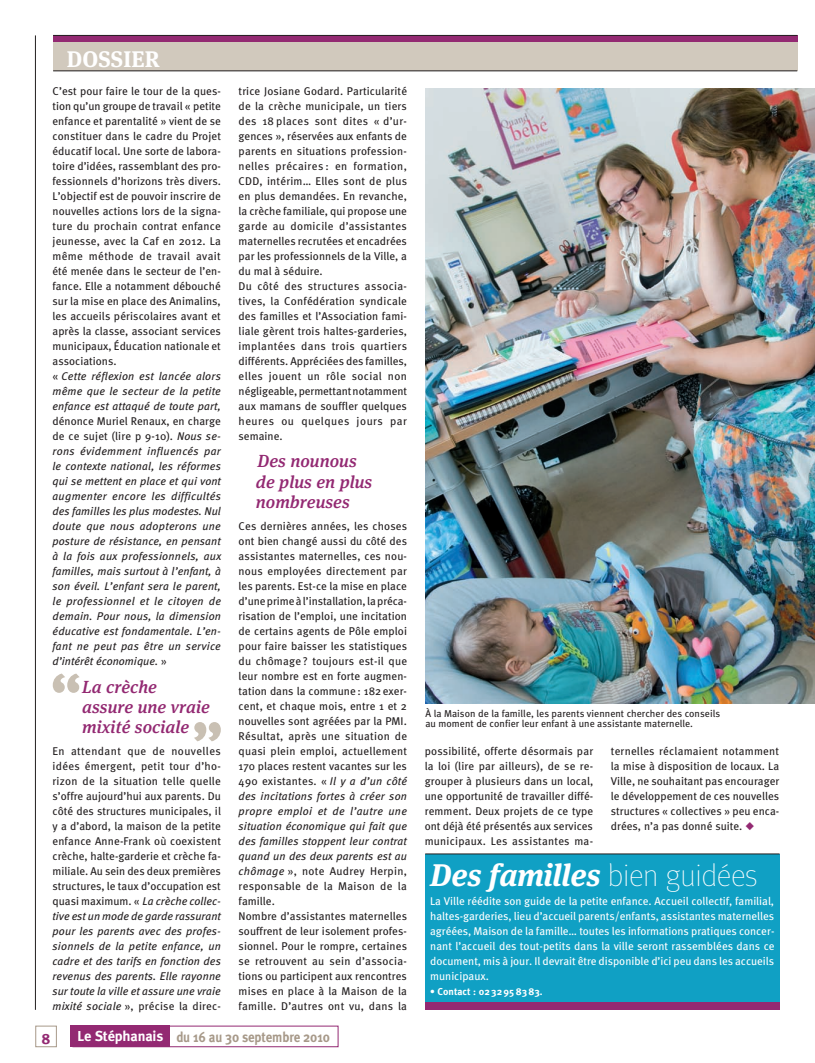
<style>
.page{position:relative;width:815px;height:1063px;background:#fff}
.page>*{position:absolute;margin:0;border:0;box-sizing:border-box;transform-origin:0 0}
.t1{font:italic 700 31.25px "Meta Serif OT";letter-spacing:-.01em;color:#fff}
.t2{font:700 22.5px "Meta Serif OT";color:#fff}
.t3{font:italic 500 17.5px/20.1px "Meta Serif OT";letter-spacing:.005em;color:#932972}
.t4{font:15px "Meta Bold LF Caps";color:#932972}
.t5{font:700 14.38px "Meta";letter-spacing:-.01em;color:#a79989;scale:.9 1}
.t6{font:700 14.38px "Meta";letter-spacing:-.01em;color:#fff}
.t7{font:11.25px/15px "Meta";letter-spacing:.01em;color:#231f20}
.t8{font:italic 11.25px/15px "Meta";letter-spacing:.015em;color:#231f20;text-align:justify}
.t9{font:11.25px/15px "Meta";color:#fff;text-align:justify}
.t10{font:10px/10px "Meta";letter-spacing:.005em;color:#231f20}
.t11{font:700 10px "Meta";letter-spacing:.005em;color:#fff}
.s1{font-style:italic}
.s2{font-style:normal}
.s3{font-family:"Meta";font-weight:100;font-style:normal}
</style>
<div class="page">
<hr style="left:35px;top:35px;width:1px;height:975px;background:#231f20">
<div style="left:73px;top:1026px;width:265px;height:21px;border:1px solid #932972"></div>
<div style="left:35px;top:1026px;width:22px;height:21px;border:1px solid #a79989"></div>
<div style="left:71px;top:1026px;width:99px;height:21px;background:#932972"></div>
<div style="left:53px;top:35px;width:744px;height:8px;background:#932972"></div>
<div style="left:53px;top:43px;width:744px;height:28px;background:#d1c9bd"></div>
<hr style="left:53px;top:35px;width:744px;height:1px;background:#231f20">
<hr style="left:53px;top:71px;width:744px;height:1px;background:#231f20">
<div style="left:425px;top:854px;width:355px;height:156px;background:#10a0c4"></div>
<img style="left:426px;top:89px;width:389px;height:615px">
<svg style="left:53px;top:674px;width:27px;height:19px"></svg>
<svg style="left:194px;top:722px;width:27px;height:19px"></svg>
<hr style="left:425px;top:854px;width:355px;height:1px;background:#231f20">
<div style="left:425px;top:1003px;width:355px;height:7px;background:#932972"></div>
<h2 class="t2" style="left:67px;top:45px;width:89px">DOSS IER</h2>
<p class="t7" style="left:53px;top:84px;width:170px">C’est pour faire le tour de la ques&shy;tion qu’un groupe de travail « petite enfance et parentalité » vient de se constituer dans le cadre du Projet éducatif local. Une sorte de labora&shy;toire d’idées, rassemblant des pro&shy;fessionnels d’horizons très divers.<br>L’objectif est de pouvoir inscrire de nouvelles actions lors de la signa&shy;ture du prochain contrat enfance jeunesse, avec la Caf en 2012. La même méthode de travail avait été menée dans le secteur de l’en&shy;fance. Elle a notamment débouché sur la mise en place des Animalins, les accueils périscolaires avant et après la classe, associant services municipaux, Éducation nationale et associations.<br>« <span class="s1">Cette réflexion est lancée alors même que le secteur de la petite enfance est attaqué de toute part,</span></p>
<p class="t8" style="left:53px;top:414px;width:170px"><span class="s2">dénonce Muriel Renaux, en charge de ce sujet (lire p 9-10).</span> Nous se&shy;rons évidemment influencés par le contexte national, les réformes qui se mettent en place et qui vont augmenter encore les difficultés des familles les plus modestes. Nul doute que nous adopterons une posture de résistance, en pensant à la fois aux professionnels, aux familles, mais surtout à l’enfant, à son éveil. L’enfant sera le parent, le professionnel et le citoyen de demain. Pour nous, la dimension éducative est fondamentale. L’en&shy;fant ne peut pas être un service d’intérêt économique. <span class="s2">»</span></p>
<h3 class="t3" style="left:82px;top:677px;width:129px">La crèche assure une vraie mixité sociale</h3>
<p class="t7" style="left:52px;top:744px;width:170px;text-align:justify">En attendant que de nouvelles idées émergent, petit tour d’ho&shy;rizon de la situation telle quelle s’offre aujourd’hui aux parents. Du côté des structures municipales, il y a d’abord, la maison de la petite enfance Anne-Frank où coexistent crèche, halte-garderie et crèche fa&shy;miliale. Au sein des deux premières structures, le taux d’occupation est quasi maximum. « <span class="s1">La crèche collec&shy;tive est un mode de garde rassurant pour les parents avec des profes&shy;sionnels de la petite enfance, un cadre et des tarifs en fonction des revenus des parents. Elle rayonne sur toute la ville et assure une vraie mixité sociale</span> », précise la direc-</p>
<p class="t7" style="left:239px;top:84px;width:170px">trice Josiane Godard. Particularité de la crèche municipale, un tiers des 18 places sont dites « d’ur&shy;gences », réservées aux enfants de parents en situations profession&shy;nelles précaires : en formation,<br>CDD, intérim… Elles sont de plus en plus demandées. En revanche, la crèche familiale, qui propose une garde au domicile d’assistantes maternelles recrutées et encadrées par les professionnels de la Ville, a du mal à séduire.<br>Du côté des structures associa&shy;tives, la Confédération syndicale des familles et l’Association fami&shy;liale gèrent trois haltes-garderies, implantées dans trois quartiers différents. Appréciées des familles, elles jouent un rôle social non négligeable, permettant notamment aux mamans de souffler quelques heures ou quelques jours par semaine.</p>
<h3 class="t3" style="left:256px;top:452px;width:118px">Des nounous de plus en plus nombreuses</h3>
<p class="t7" style="left:239px;top:518px;width:170px">Ces dernières années, les choses ont bien changé aussi du côté des assistantes maternelles, ces nou&shy;nous employées directement par les parents. Est-ce la mise en place d’une prime à l’installation, la préca&shy;risation de l’emploi, une incitation de certains agents de Pôle emploi pour faire baisser les statistiques du chômage ? toujours est-il que leur nombre est en forte augmen&shy;tation dans la commune : 182 exer&shy;cent, et chaque mois, entre 1 et 2 nouvelles sont agréées par la PMI.<br>Résultat, après une situation de quasi plein emploi, actuellement<br>170 places restent vacantes sur les<br>490 existantes. « <span class="s1">Il y a d’un côté des incitations fortes à créer son propre emploi et de l’autre une situation économique qui fait que des familles stoppent leur contrat quand un des deux parents est au chômage</span> », note Audrey Herpin, responsable de la Maison de la famille.<br>Nombre d’assistantes maternelles souffrent de leur isolement profes&shy;sionnel. Pour le rompre, certaines se retrouvent au sein d’associa&shy;tions ou participent aux rencontres mises en place à la Maison de la famille. D’autres ont vu, dans la</p>
<p class="t6" style="left:78px;top:1027px;width:87px">Le Stéphanais</p>
<h3 class="t4" style="left:42px;top:1029px;width:10px">8</h3>
<p class="t5" style="left:176px;top:1028px;width:172px">du 16 au 30 septembre 2010</p>
<p class="t10" style="left:425px;top:708px;width:296px">À la Maison de la famille, les parents viennent chercher des conseils au moment de confier leur enfant à une assistante maternelle.</p>
<p class="t7" style="left:425px;top:743px;width:170px;text-align:justify">possibilité, offerte désormais par la loi (lire par ailleurs), de se re&shy;grouper à plusieurs dans un local, une opportunité de travailler diffé&shy;remment. Deux projets de ce type ont déjà été présentés aux services municipaux. Les assistantes ma-</p>
<p class="t7" style="left:611px;top:743px;width:170px;text-align:justify">ternelles réclamaient notamment la mise à disposition de locaux. La Ville, ne souhaitant pas encourager le développement de ces nouvelles structures « collectives » peu enca&shy;drées, n’a pas donné suite.</p>
<h1 class="t1" style="left:430px;top:856px;width:329px">Des familles <span class="s3">bien guidées</span></h1>
<p class="t9" style="left:430px;top:894px;width:346px">La Ville réédite son guide de la petite enfance. Accueil collectif, familial, haltes-garderies, lieu d’accueil parents/enfants, assistantes maternelles agréées, Maison de la famille… toutes les informations pratiques concer&shy;nant l’accueil des tout-petits dans la ville seront rassemblées dans ce document, mis à jour. Il devrait être disponible d’ici peu dans les accueils municipaux.</p>
<p class="t11" style="left:430px;top:986px;width:114px">• Contact : 0232958383.</p>
</div>
